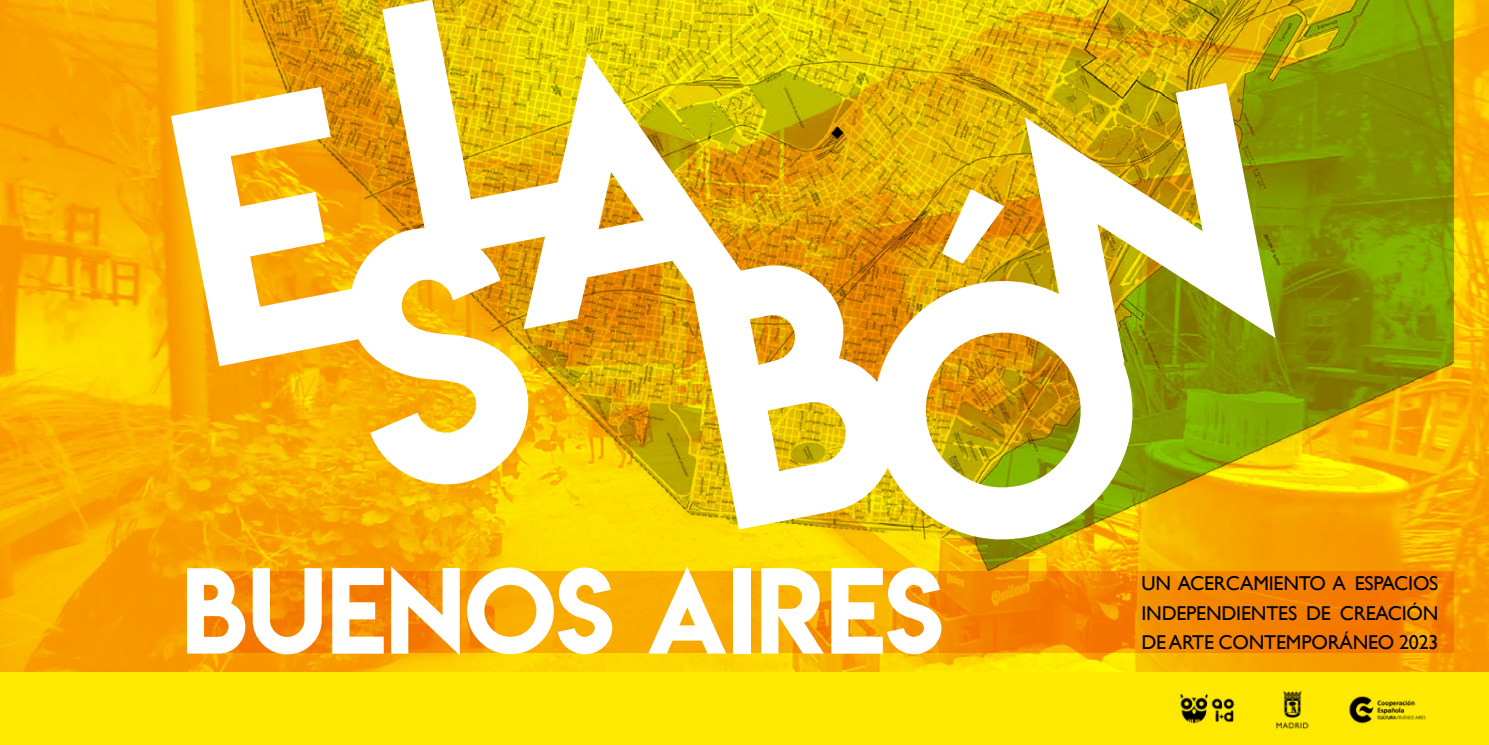
<style>
.page{position:relative;width:1489px;height:745px;background:#fff}
.page>*{position:absolute;margin:0;border:0;box-sizing:border-box;transform-origin:0 0}
.t1{font:322.25px/235.6px "Lemon Milk";color:#fff}
.t2{font:108.38px "Lemon Milk";color:#fff}
.t3{font:20px/29.4px "Gill Sans";letter-spacing:-.01em;color:#000;text-align:justify}
</style>
<div class="page">
<div style="left:0;top:0;width:1488px;height:744px;background:#ffe900"></div>
<img style="left:0;top:0;width:1488px;height:670px">
<svg style="left:187px;top:570px;width:1266px;height:81px;background:#f59000"></svg>
<img style="left:187px;top:0;width:1266px;height:570px">
<img style="left:1276px;top:691px;width:33px;height:38px">
<img style="left:1180px;top:693px;width:55px;height:31px">
<img style="left:1349px;top:696px;width:77px;height:28px">
<svg style="left:171px;top:87px;width:198px;height:279px;background:#f4a400"></svg>
<svg style="left:334px;top:214px;width:207px;height:283px;background:#f1ad00"></svg>
<svg style="left:834px;top:166px;width:320px;height:394px;background:#c49f00"></svg>
<h1 class="t1" style="left:623px;top:15px;width:596px;text-indent:-251px;rotate:-11deg">LA<br>B N</h1>
<h2 class="t2" style="left:182px;top:533px;width:763px">BUENOS AIRES</h2>
<p class="t3" style="left:1141px;top:569px;width:298px">UN ACERCAMIENTO A ESPACIOS INDEPENDIENTES DE CREACIÓN DE ARTE CONTEMPORÁNEO 2023</p>
</div>
